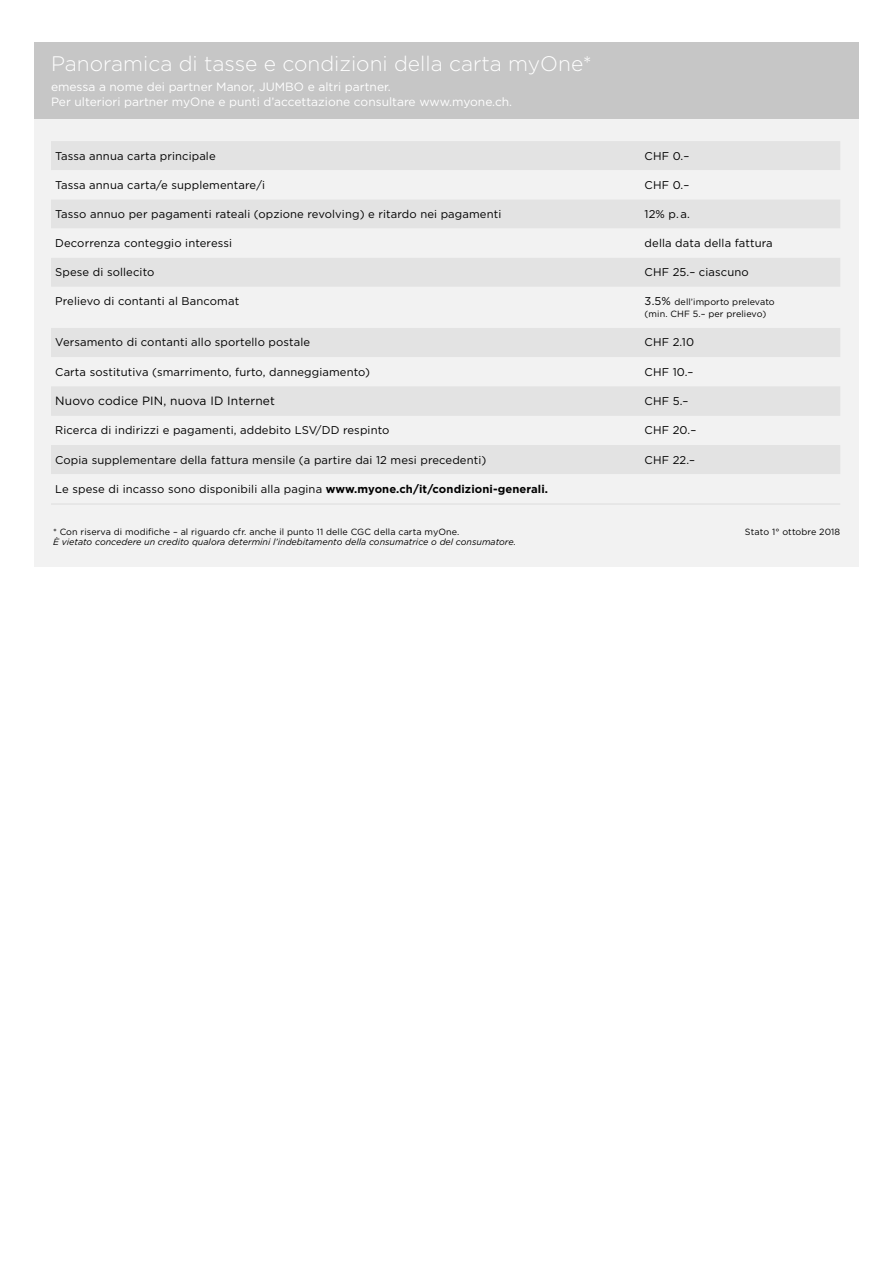
<style>
.page{position:relative;width:893px;height:1263px;background:#fff}
.page>*{position:absolute;margin:0;border:0;box-sizing:border-box;transform-origin:0 0}
.t1{font:300 21px "Gotham";color:#fff}
.t2{font:12px/15px "Gotham";color:#fff}
.t3{font:12px "Gotham";letter-spacing:.01em;color:#000}
.t4{font:11.25px "Gotham";letter-spacing:.01em;color:#000}
.t5{font:9px/12px "Gotham";letter-spacing:.01em;color:#000}
.t6{font:italic 9px "Gotham";color:#000}
.s1{font-size:11.25px}
.s2{font-weight:700}
</style>
<div class="page">
<div style="left:34px;top:93px;width:825px;height:474px;background:#f2f2f2"></div>
<div style="left:34px;top:43px;width:825px;height:76px;background:#c6c6c6"></div>
<div style="left:51px;top:141px;width:789px;height:29px;background:#e3e3e3"></div>
<svg style="left:51px;top:200px;width:789px;height:274px;fill:#e3e3e3"></svg>
<hr style="left:51px;top:503px;width:789px;height:2px;background:#e3e3e3">
<h1 class="t1" style="left:51px;top:51px;width:542px">Panoramica di tasse e condizioni della carta myOne*</h1>
<p class="t2" style="left:51px;top:79px;width:463px">emessa a nome dei partner Manor, JUMBO e altri partner.<br>Per ulteriori partner myOne e punti d’accettazione consultare www.myone.ch.</p>
<p class="t4" style="left:55px;top:148px;width:162px">Tassa annua carta principale</p>
<p class="t4" style="left:645px;top:148px;width:46px">CHF 0.–</p>
<p class="t4" style="left:55px;top:178px;width:211px">Tassa annua carta/e supplementare/i</p>
<p class="t4" style="left:645px;top:178px;width:46px">CHF 0.–</p>
<p class="t4" style="left:55px;top:207px;width:448px">Tasso annuo per pagamenti rateali (opzione revolving) e ritardo nei pagamenti</p>
<p class="t4" style="left:645px;top:207px;width:47px">12% p. a.</p>
<p class="t4" style="left:55px;top:236px;width:178px">Decorrenza conteggio interessi</p>
<p class="t4" style="left:645px;top:236px;width:130px">della data della fattura</p>
<p class="t4" style="left:55px;top:265px;width:101px">Spese di sollecito</p>
<p class="t4" style="left:645px;top:265px;width:106px">CHF 25.– ciascuno</p>
<p class="t4" style="left:55px;top:294px;width:185px">Prelievo di contanti al Bancomat</p>
<p class="t5" style="left:645px;top:296px;width:132px"><span class="s1">3.5%</span> dell’importo prelevato (min. CHF 5.– per prelievo)</p>
<p class="t4" style="left:55px;top:335px;width:256px">Versamento di contanti allo sportello postale</p>
<p class="t4" style="left:645px;top:335px;width:51px">CHF 2.10</p>
<p class="t4" style="left:55px;top:364px;width:316px">Carta sostitutiva (smarrimento, furto, danneggiamento)</p>
<p class="t4" style="left:645px;top:364px;width:50px">CHF 10.–</p>
<p class="t3" style="left:55px;top:393px;width:221px">Nuovo codice PIN, nuova ID Internet</p>
<p class="t4" style="left:645px;top:393px;width:45px">CHF 5.–</p>
<p class="t4" style="left:55px;top:423px;width:336px">Ricerca di indirizzi e pagamenti, addebito LSV/DD respinto</p>
<p class="t4" style="left:645px;top:423px;width:53px">CHF 20.–</p>
<p class="t4" style="left:55px;top:452px;width:433px">Copia supplementare della fattura mensile (a partire dai 12 mesi precedenti)</p>
<p class="t4" style="left:645px;top:452px;width:52px">CHF 22.–</p>
<p class="t4" style="left:55px;top:481px;width:494px">Le spese di incasso sono disponibili alla pagina <span class="s2">www.myone.ch/it/condizioni-generali.</span></p>
<p class="t5" style="left:53px;top:525px;width:408px">* Con riserva di modifiche – al riguardo cfr. anche il punto 11 delle CGC della carta myOne.</p>
<p class="t5" style="left:745px;top:525px;width:97px">Stato 1° ottobre 2018</p>
<p class="t6" style="left:53px;top:536px;width:464px">È vietato concedere un credito qualora determini l’indebitamento della consumatrice o del consumatore.</p>
</div>
